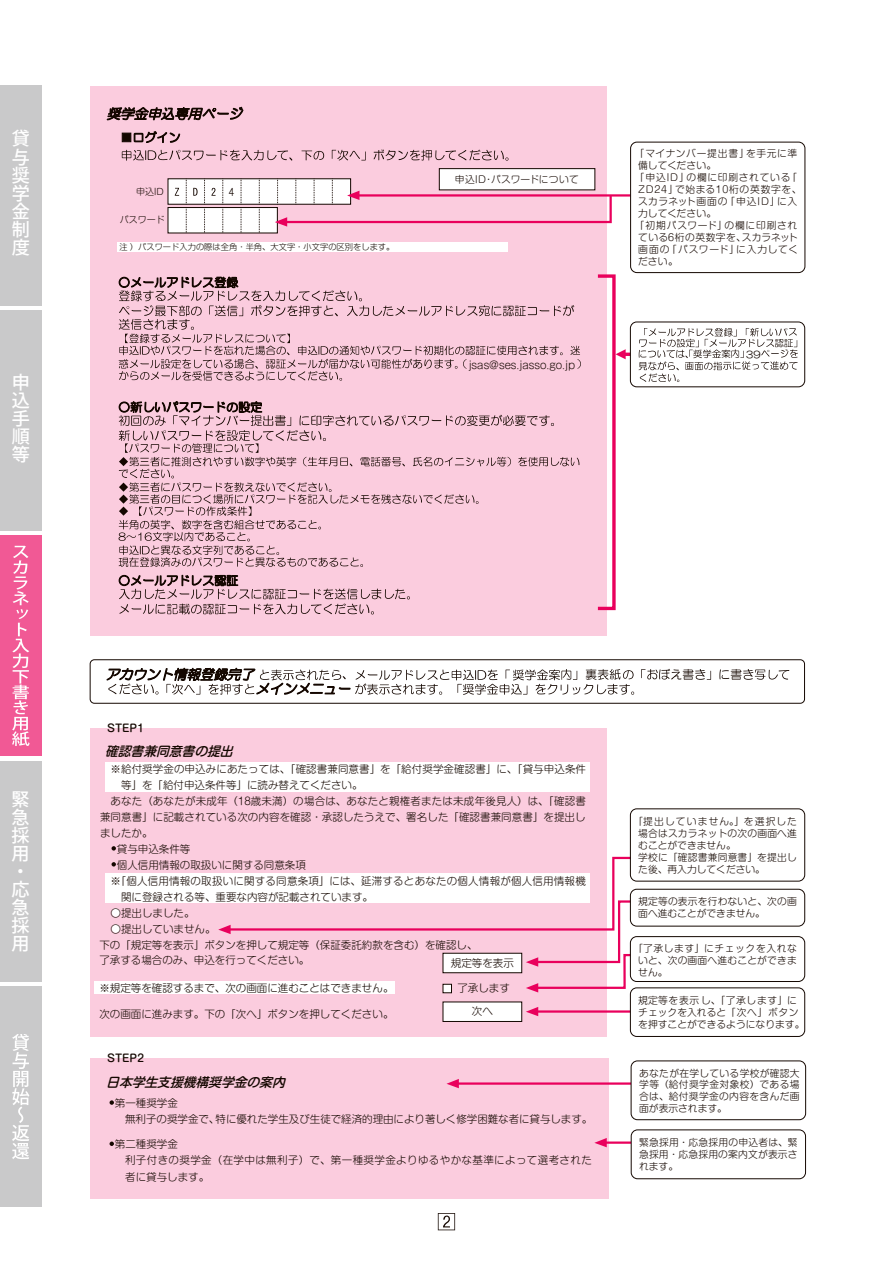
<style>
.page{position:relative;width:893px;height:1263px;background:#fff}
.page>*{position:absolute;margin:0;border:0;box-sizing:border-box;transform-origin:0 0}
.t1{font:500 18px/18px "Koz Go Pro";color:#fff}
.t2{font:italic 500 12.75px "Shin M Go Pro";color:#140700}
.t3{font:300 10.5px/15.6px "Shin M Go Pro";color:#140700}
.t4{font:300 10.5px "Shin M Go Pro";letter-spacing:.02em;color:#140700}
.t5{font:300 10.5px/16.5px "Shin M Go Pro";letter-spacing:.035em;color:#140700}
.t6{font:500 10.5px "Shin M Go Pro";color:#140700}
.t7{font:10.5px "HGS Gothic M";color:#140700}
.t8{font:300 9.75px/12px "Shin M Go Pro";letter-spacing:.025em;color:#140700;text-align:justify}
.t9{font:300 9.75px/12px "Shin M Go Pro";letter-spacing:.005em;color:#140700}
.t10{font:300 9.75px "Shin M Go Pro";letter-spacing:.08em;color:#140700}
.t11{font:300 9.75px "Shin M Go Pro";letter-spacing:.065em;color:#140700}
.t12{font:300 9.75px "Shin M Go Pro";letter-spacing:.085em;color:#140700}
.t13{font:300 9.75px "Shin M Go Pro";letter-spacing:.07em;color:#140700}
.t14{font:300 9.75px "Shin M Go Pro";color:#140700}
.t15{font:9.75px "HG Maru Gothic MPRO";color:#140700}
.t16{font:300 9px "Shin M Go Pro";color:#140700}
.t17{font:300 8.25px "Shin M Go Pro";letter-spacing:.005em;color:#140700}
</style>
<div class="page">
<svg style="left:438px;top:1213px;width:17px;height:17px"></svg>
<div style="left:90px;top:728px;width:517px;height:309px;background:#fbccde"></div>
<div style="left:106px;top:873px;width:484px;height:30px;background:#fff"></div>
<div style="left:106px;top:762px;width:484px;height:30px;background:#fff"></div>
<div style="left:94px;top:981px;width:300px;height:13px;background:#fff"></div>
<div style="left:443px;top:1002px;width:79px;height:19px;background:#fff"></div>
<div style="left:443px;top:1002px;width:79px;height:20px;border:1px solid #140700"></div>
<hr style="left:537px;top:1010px;width:93px;height:3px;background:#e9005c">
<svg style="left:526px;top:1007px;width:12px;height:9px"></svg>
<svg style="left:218px;top:856px;width:415px;height:136px"></svg>
<div style="left:443px;top:984px;width:8px;height:9px;background:#fff"></div>
<div style="left:443px;top:984px;width:9px;height:9px;border:1px solid #140700"></div>
<div style="left:630px;top:808px;width:175px;height:73px;border:1px solid #140700;border-radius:6px"></div>
<div style="left:630px;top:889px;width:175px;height:37px;border:1px solid #140700;border-radius:6px"></div>
<div style="left:630px;top:987px;width:175px;height:50px;border:1px solid #140700;border-radius:6px"></div>
<div style="left:630px;top:936px;width:175px;height:46px;border:1px solid #140700;border-radius:6px"></div>
<div style="left:112px;top:924px;width:8px;height:9px;background:#fff;border-radius:50%"></div>
<div style="left:112px;top:908px;width:8px;height:9px;background:#fff;border-radius:50%"></div>
<svg style="left:112px;top:846px;width:4px;height:4px"></svg>
<svg style="left:112px;top:862px;width:4px;height:4px"></svg>
<div style="left:90px;top:86px;width:517px;height:550px;background:#fbccde"></div>
<div style="left:90px;top:1058px;width:519px;height:140px;background:#fbccde"></div>
<hr style="left:605px;top:1141px;width:26px;height:3px;background:#e9005c">
<svg style="left:594px;top:1138px;width:13px;height:9px"></svg>
<hr style="left:457px;top:1082px;width:174px;height:3px;background:#e9005c">
<svg style="left:446px;top:1079px;width:13px;height:9px"></svg>
<div style="left:631px;top:1129px;width:175px;height:50px;border:1px solid #140700;border-radius:6px"></div>
<svg style="left:110px;top:1100px;width:4px;height:5px"></svg>
<svg style="left:110px;top:1141px;width:4px;height:5px"></svg>
<div style="left:631px;top:1060px;width:175px;height:60px;border:1px solid #140700;border-radius:6px"></div>
<svg style="left:107px;top:106px;width:136px;height:15px"></svg>
<div style="left:122px;top:133px;width:9px;height:9px;background:#140700;border:1px solid #140700"></div>
<svg style="left:134px;top:131px;width:46px;height:12px"></svg>
<svg style="left:122px;top:150px;width:170px;height:11px"></svg>
<svg style="left:301px;top:149px;width:207px;height:12px"></svg>
<div style="left:118px;top:242px;width:390px;height:10px;background:#fff"></div>
<div style="left:168px;top:178px;width:183px;height:27px;background:#fff"></div>
<div style="left:168px;top:207px;width:110px;height:26px;background:#fff;border:1px solid #140700"></div>
<svg style="left:186px;top:179px;width:1px;height:55px"></svg>
<svg style="left:204px;top:179px;width:1px;height:55px"></svg>
<svg style="left:222px;top:179px;width:1px;height:55px"></svg>
<svg style="left:241px;top:179px;width:1px;height:55px"></svg>
<svg style="left:259px;top:179px;width:1px;height:55px"></svg>
<div style="left:439px;top:168px;width:156px;height:22px;background:#fff;border:1px solid #140700"></div>
<hr style="left:356px;top:194px;width:274px;height:3px;background:#e9005c">
<div style="left:630px;top:142px;width:175px;height:131px;border:1px solid #140700;border-radius:6px"></div>
<svg style="left:175px;top:188px;width:4px;height:8px"></svg>
<svg style="left:193px;top:188px;width:5px;height:8px"></svg>
<svg style="left:211px;top:188px;width:5px;height:8px"></svg>
<svg style="left:275px;top:179px;width:338px;height:48px"></svg>
<svg style="left:119px;top:575px;width:291px;height:39px"></svg>
<svg style="left:119px;top:401px;width:460px;height:166px"></svg>
<svg style="left:616px;top:349px;width:14px;height:10px"></svg>
<div style="left:596px;top:274px;width:20px;height:336px;border:3px solid #e9005c"></div>
<svg style="left:119px;top:277px;width:462px;height:104px"></svg>
<div style="left:630px;top:322px;width:175px;height:65px;border:1px solid #140700;border-radius:6px"></div>
<div style="left:90px;top:660px;width:715px;height:43px;border:1px solid #140700;border-radius:4px"></div>
<svg style="left:107px;top:667px;width:682px;height:28px"></svg>
<svg style="left:639px;top:328px;width:159px;height:54px"></svg>
<div style="left:0;top:85px;width:41px;height:220px;background:#c9c9ca"></div>
<div style="left:0;top:536px;width:41px;height:220px;background:#f15995"></div>
<div style="left:0;top:986px;width:41px;height:220px;background:#c9c9ca"></div>
<div style="left:0;top:761px;width:41px;height:220px;background:#c9c9ca"></div>
<div style="left:0;top:310px;width:41px;height:220px;background:#c9c9ca"></div>
<svg style="left:12px;top:546px;width:18px;height:200px"></svg>
<svg style="left:12px;top:1034px;width:17px;height:125px"></svg>
<h1 class="t1" style="left:12px;top:131px;width:20px">貸</h1>
<h1 class="t1" style="left:12px;top:149px;width:20px">与</h1>
<h1 class="t1" style="left:12px;top:167px;width:20px">奨</h1>
<h1 class="t1" style="left:12px;top:185px;width:20px">学</h1>
<h1 class="t1" style="left:12px;top:203px;width:20px">金</h1>
<h1 class="t1" style="left:12px;top:221px;width:20px">制</h1>
<h1 class="t1" style="left:12px;top:239px;width:20px">度</h1>
<h1 class="t1" style="left:12px;top:374px;width:20px">申</h1>
<h1 class="t1" style="left:12px;top:392px;width:20px">込</h1>
<h1 class="t1" style="left:12px;top:410px;width:20px">手</h1>
<h1 class="t1" style="left:12px;top:428px;width:20px">順</h1>
<h1 class="t1" style="left:12px;top:446px;width:20px">等</h1>
<p class="t16" style="left:136px;top:184px;width:29px">申込ID</p>
<p class="t16" style="left:120px;top:212px;width:46px">パスワード</p>
<p class="t7" style="left:229px;top:187px;width:8px">4</p>
<p class="t17" style="left:120px;top:240px;width:276px">注）パスワード入力の際は全角・半角、大文字・小文字の区別をします。</p>
<p class="t8" style="left:455px;top:172px;width:126px">申込ID・パスワードについて</p>
<p class="t3" style="left:469px;top:355px;width:108px">jsas@ses.jasso.go.jp</p>
<p class="t13" style="left:635px;top:145px;width:164px">「マイナンバー提出書」を手元に準</p>
<p class="t14" style="left:638px;top:157px;width:80px">備してください。</p>
<p class="t12" style="left:635px;top:169px;width:164px">「申込ID」の欄に印刷されている「</p>
<p class="t10" style="left:638px;top:181px;width:165px">ZD24」で始まる10桁の英数字を、</p>
<p class="t11" style="left:638px;top:193px;width:161px">スカラネット画面の「申込ID」に入</p>
<p class="t14" style="left:638px;top:205px;width:80px">力してください。</p>
<p class="t11" style="left:635px;top:217px;width:164px">「初期パスワード」の欄に印刷され</p>
<p class="t8" style="left:638px;top:230px;width:161px">ている6桁の英数字を、スカラネット</p>
<p class="t10" style="left:638px;top:241px;width:161px">画面の「パスワード」に入力してく</p>
<p class="t8" style="left:638px;top:254px;width:41px">ださい。</p>
<p class="t15" style="left:746px;top:349px;width:16px">39</p>
<h1 class="t1" style="left:11px;top:791px;width:19px">緊急採用・応急採用</h1>
<p class="t6" style="left:107px;top:719px;width:38px">STEP1</p>
<p class="t2" style="left:105px;top:741px;width:134px">確認書兼同意書の提出</p>
<p class="t3" style="left:111px;top:760px;width:477px">※給付奨学金の申込みにあたっては、「確認書兼同意書」を「給付奨学金確認書」に、「貸与申込条件</p>
<p class="t3" style="left:121px;top:776px;width:243px">等」を「給付申込条件等」に読み替えてください。</p>
<p class="t4" style="left:111px;top:793px;width:477px">あなた（あなたが未成年（18歳未満）の場合は、あなたと親権者または未成年後見人）は、「確認書</p>
<p class="t3" style="left:100px;top:808px;width:487px">兼同意書」に記載されている次の内容を確認・承認したうえで、署名した「確認書兼同意書」を提出し</p>
<p class="t3" style="left:100px;top:824px;width:54px">ましたか。</p>
<p class="t3" style="left:117px;top:840px;width:75px">貸与申込条件等</p>
<p class="t3" style="left:117px;top:856px;width:191px">個人信用情報の取扱いに関する同意条項</p>
<p class="t4" style="left:111px;top:872px;width:477px">※「個人信用情報の取扱いに関する同意条項」には、延滞するとあなたの個人情報が個人信用情報機</p>
<p class="t3" style="left:121px;top:888px;width:253px">関に登録される等、重要な内容が記載されています。</p>
<p class="t3" style="left:100px;top:904px;width:96px">　〇提出しました。</p>
<p class="t3" style="left:100px;top:920px;width:117px">　〇提出していません。</p>
<p class="t3" style="left:99px;top:935px;width:380px">下の「規定等を表示」ボタンを押して規定等（保証委託約款を含む）を確認し、了承する場合のみ、申込を行ってください。</p>
<p class="t3" style="left:451px;top:953px;width:64px">規定等を表示</p>
<p class="t3" style="left:457px;top:979px;width:54px">了承します</p>
<p class="t3" style="left:472px;top:1002px;width:22px">次へ</p>
<p class="t3" style="left:99px;top:979px;width:296px">※規定等を確認するまで、次の画面に進むことはできません。</p>
<p class="t3" style="left:99px;top:1005px;width:296px">次の画面に進みます。下の「次へ」ボタンを押してください。</p>
<p class="t6" style="left:107px;top:1050px;width:38px">STEP2</p>
<p class="t2" style="left:106px;top:1072px;width:185px">日本学生支援機構奨学金の案内</p>
<p class="t3" style="left:125px;top:1093px;width:469px;line-height:16.5px;text-indent:-10px">第一種奨学金<br>無利子の奨学金で、特に優れた学生及び生徒で経済的理由により著しく修学困難な者に貸与します。</p>
<p class="t5" style="left:125px;top:1134px;width:468px;text-indent:-10px">第二種奨学金<br>利子付きの奨学金（在学中は無利子）で、第一種奨学金よりゆるやかな基準によって選考された者に貸与します。</p>
<p class="t8" style="left:638px;top:814px;width:160px;text-align:left;text-indent:-5px">「提出していません。」を選択した場合はスカラネットの次の画面へ進むことができません。<br>学校に「確認書兼同意書」を提出した後、再入力してください。</p>
<p class="t8" style="left:638px;top:894px;width:160px">規定等の表示を行わないと、次の画面へ進むことができません。</p>
<p class="t8" style="left:638px;top:942px;width:160px;text-indent:-5px">「了承します」にチェックを入れないと、次の画面へ進むことができません。</p>
<p class="t9" style="left:638px;top:993px;width:168px">規定等を表示し、「了承します」にチェックを入れると「次へ」ボタンを押すことができるようになります。</p>
<p class="t8" style="left:639px;top:1066px;width:162px">あなたが在学している学校が確認大学等（給付奨学金対象校）である場合は、給付奨学金の内容を含んだ画面が表示されます。</p>
<p class="t8" style="left:639px;top:1136px;width:160px">緊急採用・応急採用の申込者は、緊急採用・応急採用の案内文が表示されます。</p>
</div>
